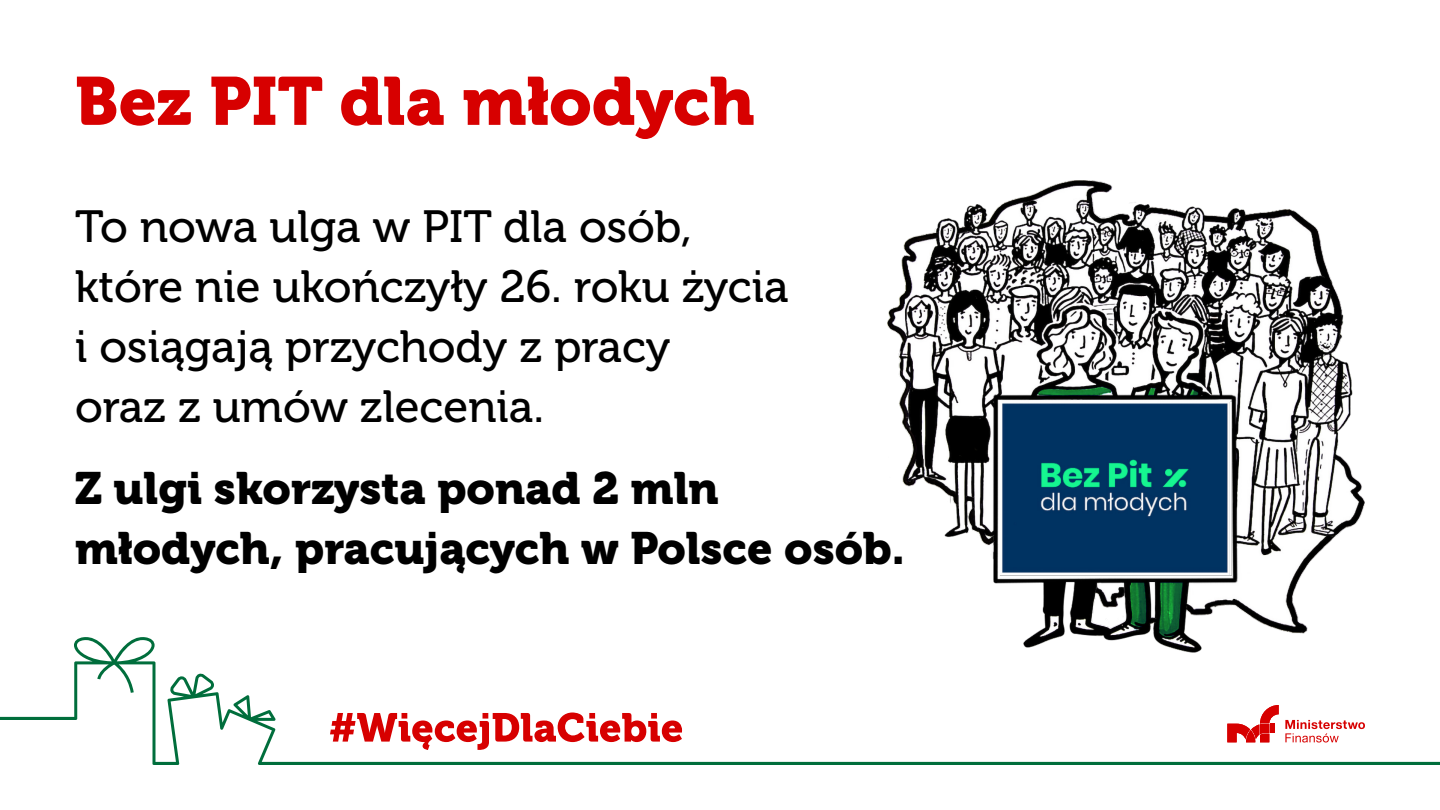
<style>
.page{position:relative;width:1440px;height:810px;background:#fff}
.page>*{position:absolute;margin:0;border:0;box-sizing:border-box;transform-origin:0 0}
.t1{font:67.5px "Museo 900";color:#d70000}
.t2{font:45px/60px "Museo 500";color:#000}
.t3{font:45px/60px "Museo 900";color:#000}
</style>
<div class="page">
<svg style="left:0;top:637px;width:1440px;height:128px"></svg>
<svg style="left:1285px;top:720px;width:80px;height:23px"></svg>
<svg style="left:1227px;top:705px;width:52px;height:37px"></svg>
<img style="left:887px;top:180px;width:478px;height:472px">
<h1 class="t1" style="left:75px;top:63px;width:681px">Bez PIT dla młodych</h1>
<p class="t2" style="left:75px;top:197px;width:715px">To nowa ulga w PIT dla osób, które nie ukończyły 26. roku życia i osiągają przychody z pracy<br>oraz z umów zlecenia.</p>
<p class="t3" style="left:75px;top:459px;width:832px">Z ulgi skorzysta ponad 2 mln młodych, pracujących w Polsce osób.</p>
</div>
